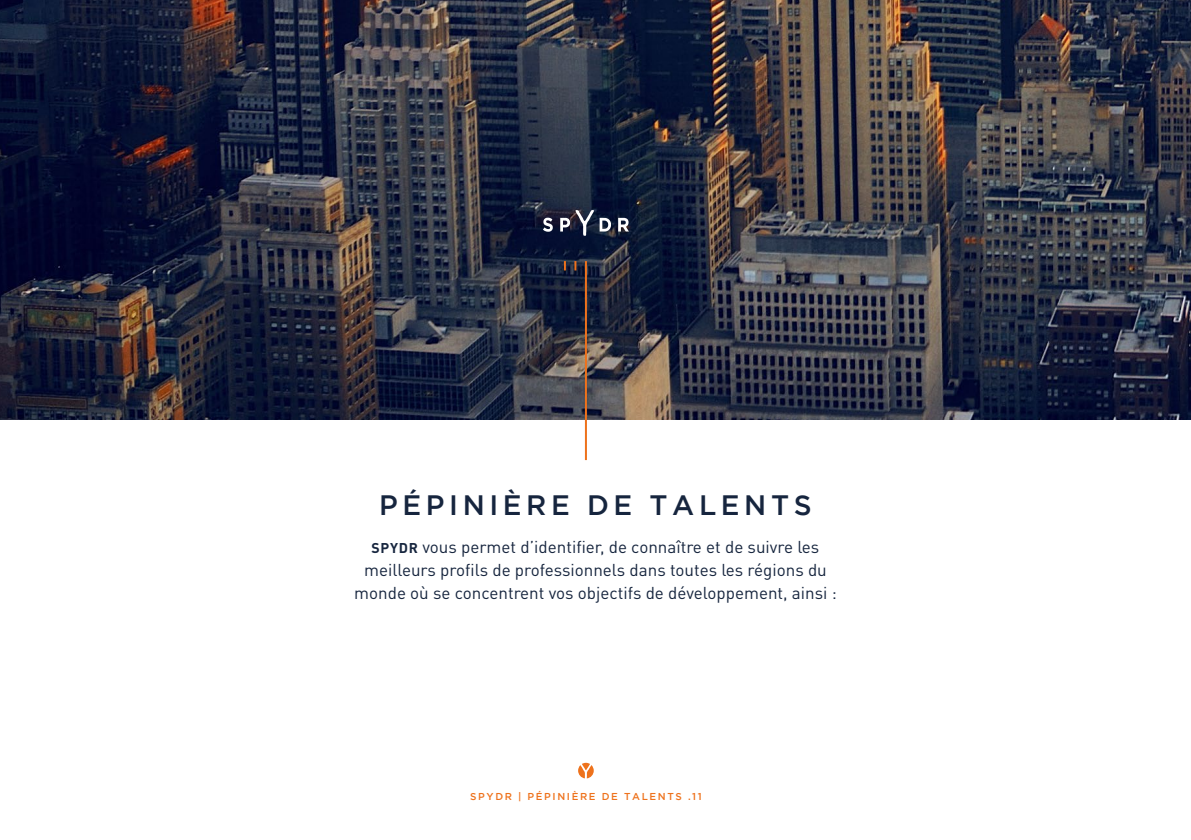
<style>
.page{position:relative;width:1191px;height:840px;background:#fff}
.page>*{position:absolute;margin:0;border:0;box-sizing:border-box;transform-origin:0 0}
.t1{font:500 28px "Gotham";letter-spacing:.165em;color:#16253e}
.t2{font:17px/23px "DIN Pro";color:#16253e;text-align:center}
.t3{font:500 10px "Gotham";letter-spacing:.165em;color:#ee721c}
.s1{font-weight:700;font-size:14px}
</style>
<div class="page">
<img style="left:0;top:0;width:1191px;height:420px">
<svg style="left:543px;top:217px;width:10px;height:14px"></svg>
<svg style="left:618px;top:218px;width:11px;height:13px"></svg>
<svg style="left:560px;top:210px;width:51px;height:26px"></svg>
<svg style="left:574px;top:261px;width:2px;height:9px"></svg>
<svg style="left:564px;top:261px;width:2px;height:9px"></svg>
<hr style="left:585px;top:261px;width:2px;height:199px;background:#ee721c">
<svg style="left:578px;top:762px;width:16px;height:16px"></svg>
<h1 class="t1" style="left:379px;top:488px;width:434px">PÉPINIÈRE DE TALENTS</h1>
<p class="t2" style="left:354px;top:534px;width:484px"><span class="s1">SPYDR</span> vous permet d’identifier, de connaître et de suivre les meilleurs profils de professionnels dans toutes les régions du monde où se concentrent vos objectifs de développement, ainsi :</p>
<p class="t3" style="left:470px;top:790px;width:233px">SPYDR | PÉPINIÈRE DE TALENTS .11</p>
</div>
